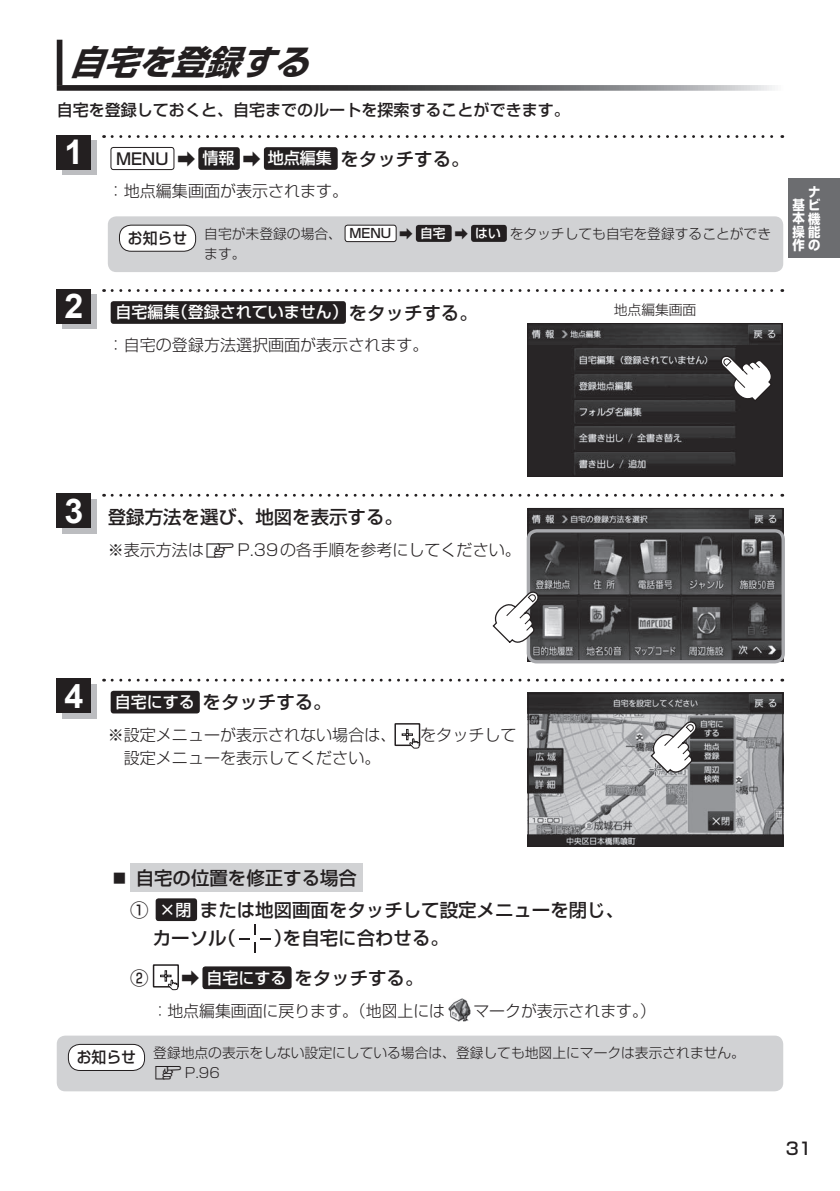
<style>
.page{position:relative;width:840px;height:1191px;background:#fff}
.page>*{position:absolute;margin:0;border:0;box-sizing:border-box;transform-origin:0 0}
.t1{font:italic 700 34px "Shin Go Pro";color:#231f20}
.t2{font:700 34px "Arial";color:#fff}
.t3{font:500 18.4px/28.4px "Shin Go Pro";color:#231f20}
.t4{font:500 17px "Shin Go Pro";color:#231f20}
.t5{font:300 16px "Shin Go Pro";color:#231f20}
.t6{font:500 16px "Shin Go Pro";color:#231f20}
.t7{font:500 16px "Shin Go Pro";color:#fff}
.t8{font:300 16px "Shin Go Pro";color:#231f20;scale:.91 1}
.t9{font:500 15.6px "Shin Go Pro";color:#231f20;scale:.95 1}
.t10{font:300 13.8px/20.6px "Shin Go Pro";color:#231f20}
.t11{font:700 13.4px/13.2px "Shin Go Pro";color:#fff;text-align:justify;scale:.93 1}
.s1{font-size:16px}
.s2{font-size:16px;color:#fff}
.s3{font-weight:500;font-size:12.8px}
.s4{font-weight:500;font-size:12.8px;color:#fff}
.s5{font-size:18.4px;color:#231f20}
.s6{font-family:"MC1";font-weight:400;font-size:14.2px}
.s7{font-size:12.8px}
.s8{font-weight:300}
.s9{font-family:"MC1";font-weight:400;font-size:13.4px}
</style>
<div class="page">
<div style="left:788px;top:179px;width:51px;height:79px;background:#6c6d70"></div>
<div style="left:57px;top:40px;width:5px;height:45px;background:#231f20"></div>
<svg style="left:57px;top:85px;width:718px;height:6px;background:#616162"></svg>
<div style="left:111px;top:147px;width:63px;height:23px;border:1px solid #231f20;border-radius:3px"></div>
<div style="left:198px;top:147px;width:42px;height:23px;background:#231f20;border-radius:3px"></div>
<div style="left:264px;top:147px;width:73px;height:23px;background:#231f20;border-radius:3px"></div>
<svg style="left:112px;top:135px;width:670px;height:3px"></svg>
<div style="left:62px;top:141px;width:34px;height:34px;background:#bcbdc0"></div>
<div style="left:57px;top:135px;width:34px;height:34px;background:#231f20"></div>
<div style="left:108px;top:216px;width:674px;height:56px;background:#d1d2d4;border-radius:9px"></div>
<div style="left:345px;top:225px;width:51px;height:17px;background:#fff;border-radius:3px"></div>
<div style="left:344px;top:225px;width:52px;height:17px;border:1px solid #231f20;border-radius:3px"></div>
<div style="left:415px;top:225px;width:36px;height:17px;background:#231f20;border-radius:3px"></div>
<div style="left:471px;top:225px;width:35px;height:17px;background:#231f20;border-radius:3px"></div>
<div style="left:119px;top:225px;width:76px;height:26px;background:#fff;border-radius:12px"></div>
<div style="left:119px;top:225px;width:77px;height:26px;border:1px solid #231f20;border-radius:12px"></div>
<img style="left:529px;top:325px;width:251px;height:150px">
<div style="left:527px;top:323px;width:255px;height:154px;border:1px solid #231f20"></div>
<svg style="left:718px;top:354px;width:55px;height:49px"></svg>
<div style="left:111px;top:301px;width:235px;height:23px;background:#231f20;border-radius:3px"></div>
<svg style="left:112px;top:289px;width:670px;height:3px"></svg>
<div style="left:62px;top:295px;width:34px;height:34px;background:#bcbdc0"></div>
<div style="left:57px;top:289px;width:34px;height:34px;background:#231f20"></div>
<svg style="left:112px;top:494px;width:670px;height:2px"></svg>
<div style="left:62px;top:499px;width:34px;height:34px;background:#bcbdc0"></div>
<div style="left:57px;top:494px;width:34px;height:34px;background:#231f20"></div>
<img style="left:529px;top:510px;width:251px;height:149px">
<div style="left:111px;top:691px;width:89px;height:22px;background:#231f20;border-radius:3px"></div>
<div style="left:394px;top:723px;width:26px;height:23px;border:1px solid #231f20"></div>
<svg style="left:401px;top:729px;width:19px;height:19px"></svg>
<svg style="left:112px;top:678px;width:670px;height:3px"></svg>
<div style="left:62px;top:684px;width:34px;height:34px;background:#bcbdc0"></div>
<div style="left:57px;top:678px;width:34px;height:35px;background:#231f20"></div>
<img style="left:529px;top:695px;width:251px;height:149px">
<div style="left:527px;top:693px;width:255px;height:153px;border:1px solid #231f20"></div>
<svg style="left:649px;top:719px;width:49px;height:55px"></svg>
<div style="left:155px;top:898px;width:42px;height:23px;background:#231f20;border-radius:3px"></div>
<svg style="left:239px;top:924px;width:32px;height:28px"></svg>
<div style="left:153px;top:964px;width:26px;height:23px;border:2px solid #231f20"></div>
<svg style="left:160px;top:970px;width:19px;height:21px"></svg>
<div style="left:202px;top:966px;width:89px;height:23px;background:#231f20;border-radius:3px"></div>
<img style="left:448px;top:998px;width:22px;height:23px">
<div style="left:130px;top:863px;width:232px;height:29px;background:#d1d2d4"></div>
<div style="left:57px;top:1035px;width:725px;height:56px;background:#d1d2d4;border-radius:9px"></div>
<div style="left:68px;top:1044px;width:76px;height:26px;background:#fff;border-radius:12px"></div>
<div style="left:68px;top:1044px;width:77px;height:26px;border:1px solid #231f20;border-radius:12px"></div>
<div style="left:526px;top:529px;width:258px;height:134px;border:3px solid #a8a9ad;border-radius:9px"></div>
<svg style="left:492px;top:590px;width:48px;height:54px"></svg>
<h1 class="t1" style="left:69px;top:35px;width:257px">自宅を登録する</h1>
<p class="t6" style="left:57px;top:97px;width:514px">自宅を登録しておくと、自宅までのルートを探索することができます。</p>
<p class="t3" style="left:116px;top:142px;width:355px"><span class="s1">MENU</span> ➡ <span class="s2">情報</span> ➡ <span class="s2">地点編集</span>をタッチする。</p>
<p class="t5" style="left:108px;top:178px;width:242px">：地点編集画面が表示されます。</p>
<h1 class="t2" style="left:64px;top:130px;width:20px">1</h1>
<h1 class="t2" style="left:64px;top:284px;width:20px">2</h1>
<p class="t9" style="left:128px;top:225px;width:64px">お知らせ</p>
<p class="t10" style="left:204px;top:221px;width:568px">自宅が未登録の場合、 <span class="s3">MENU</span> ➡ <span class="s4">自宅</span> ➡ <span class="s4">はい</span> をタッチしても自宅を登録することができます。</p>
<p class="t7" style="left:115px;top:299px;width:363px">自宅編集（登録されていません）<span class="s5">をタッチする。</span></p>
<p class="t10" style="left:613px;top:298px;width:84px">地点編集画面</p>
<p class="t5" style="left:108px;top:332px;width:322px">：自宅の登録方法選択画面が表示されます。</p>
<p class="t11" style="left:792px;top:184px;width:31px;text-indent:16px">ナ基ビ本機操能作の</p>
<h1 class="t2" style="left:64px;top:488px;width:20px">3</h1>
<p class="t3" style="left:108px;top:501px;width:296px">登録方法を選び、地図を表示する。</p>
<p class="t5" style="left:108px;top:537px;width:414px">※表示方法は<span class="s6">z</span>P.39の各手順を参考にしてください。</p>
<h1 class="t2" style="left:64px;top:673px;width:20px">4</h1>
<p class="t3" style="left:115px;top:685px;width:218px"><span class="s2">自宅にする</span>をタッチする。</p>
<p class="t5" style="left:108px;top:722px;width:290px">※設定メニューが表示されない場合は、</p>
<p class="t5" style="left:420px;top:722px;width:98px">をタッチして</p>
<p class="t5" style="left:124px;top:744px;width:258px">設定メニューを表示してください。</p>
<p class="t3" style="left:113px;top:861px;width:245px"><span class="s7">■</span> 自宅の位置を修正する場合</p>
<p class="t3" style="left:153px;top:893px;width:472px;text-indent:-23px">① <span class="s2">×閉</span>または地図画面をタッチして設定メニューを閉じ、カーソル（</p>
<p class="t3" style="left:273px;top:921px;width:177px">）を自宅に合わせる。</p>
<p class="t3" style="left:130px;top:961px;width:20px">②</p>
<p class="t3" style="left:181px;top:961px;width:244px"><span class="s8">➡</span> <span class="s2">自宅にする</span>をタッチする。</p>
<p class="t8" style="left:153px;top:997px;width:322px">：地点編集画面に戻ります。（地図上には</p>
<p class="t5" style="left:473px;top:997px;width:184px">マークが表示されます。）</p>
<p class="t9" style="left:77px;top:1044px;width:64px">お知らせ</p>
<p class="t10" style="left:153px;top:1040px;width:593px">登録地点の表示をしない設定にしている場合は、登録しても地図上にマークは表示されません。<span class="s9">z</span>P.96</p>
<p class="t4" style="left:785px;top:1134px;width:27px">31</p>
</div>
